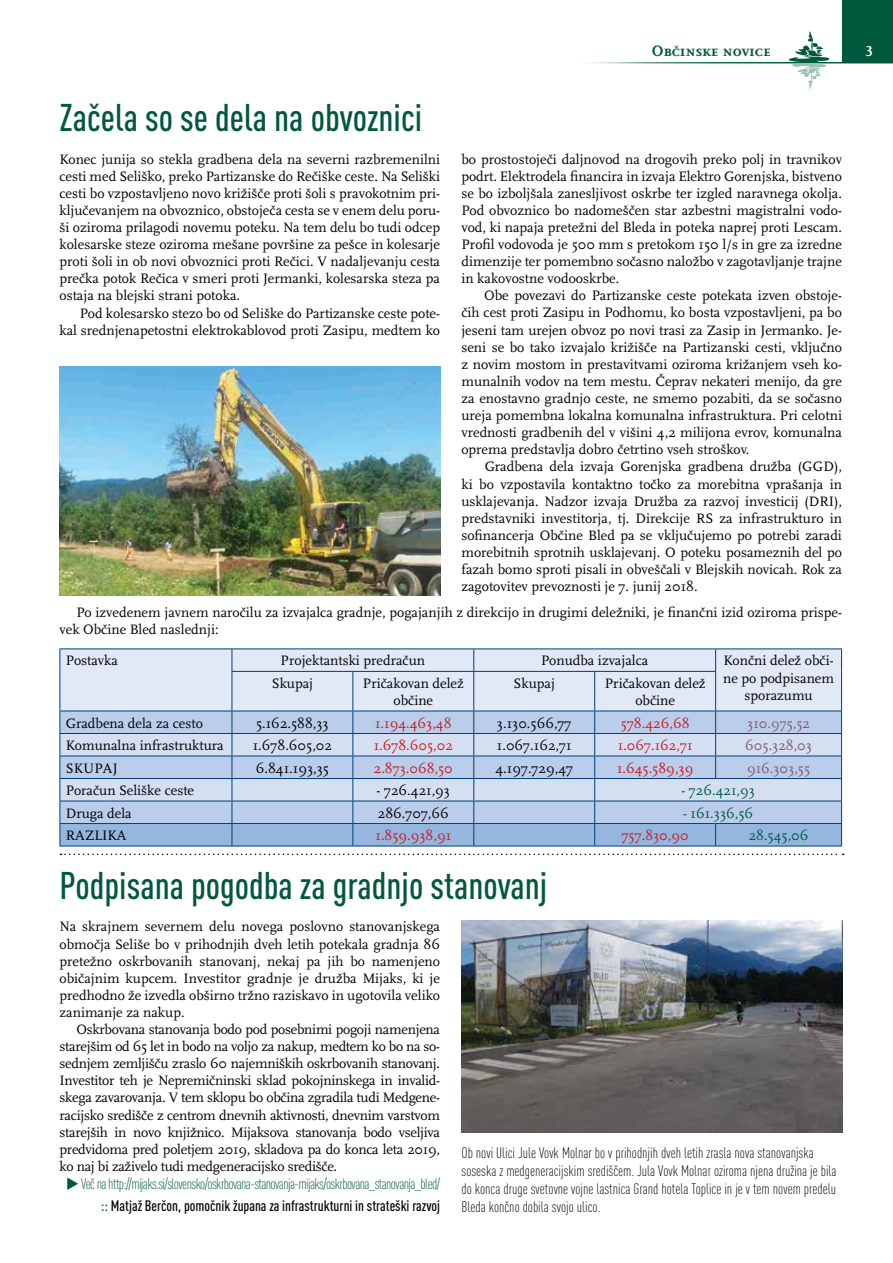
<style>
.page{position:relative;width:893px;height:1263px;background:#fff}
.page>*{position:absolute;margin:0;border:0;box-sizing:border-box;transform-origin:0 0}
.t1{font:500 condensed 38.1px "DIN Pro";color:#00583d}
.t2{font:700 15.75px "Scala Caps CE";color:#00583d}
.t3{font:300 condensed 15px/18px "DIN Pro";color:#000}
.t4{font:300 condensed 15px/22.2px "DIN Pro";letter-spacing:-.04em;color:#00583d;text-align:right}
.t5{font:700 15px "Scala Caps CE";color:#fff}
.t6{font:14.25px/17.1px "Scala CE";color:#000;text-align:justify}
.t7{font:14.25px "Scala CE";color:#ce171e}
.t8{font:14.25px "Scala CE";color:#00583d}
.t9{font:14.25px "Scala CE";color:#825673}
.s1{font-weight:500}
.s2{font-weight:500;color:#000}
</style>
<div class="page">
<svg style="left:60px;top:853px;width:784px;height:2px"></svg>
<div style="left:842px;top:0;width:51px;height:63px;background:#00583d"></div>
<hr style="left:563px;top:62px;width:330px;height:1px;background:#fff">
<svg style="left:787px;top:31px;width:43px;height:58px"></svg>
<div style="left:61px;top:649px;width:780px;height:62px;background:#e1e8f6"></div>
<hr style="left:60px;top:648px;width:172px;height:1px;background:#004071">
<svg style="left:60px;top:649px;width:1px;height:22px"></svg>
<hr style="left:232px;top:648px;width:121px;height:1px;background:#004071">
<svg style="left:232px;top:649px;width:1px;height:22px"></svg>
<hr style="left:353px;top:648px;width:121px;height:1px;background:#004071">
<hr style="left:474px;top:648px;width:121px;height:1px;background:#004071">
<svg style="left:473px;top:649px;width:1px;height:22px"></svg>
<hr style="left:595px;top:648px;width:121px;height:1px;background:#004071">
<hr style="left:716px;top:648px;width:126px;height:1px;background:#004071">
<svg style="left:715px;top:649px;width:1px;height:22px"></svg>
<svg style="left:841px;top:649px;width:1px;height:22px"></svg>
<hr style="left:60px;top:671px;width:1px;height:40px;background:#004071">
<hr style="left:232px;top:671px;width:121px;height:1px;background:#004071">
<hr style="left:232px;top:672px;width:1px;height:39px;background:#004071">
<hr style="left:353px;top:671px;width:121px;height:1px;background:#004071">
<hr style="left:352px;top:672px;width:1px;height:39px;background:#004071">
<hr style="left:474px;top:671px;width:121px;height:1px;background:#004071">
<hr style="left:473px;top:672px;width:1px;height:39px;background:#004071">
<hr style="left:595px;top:671px;width:121px;height:1px;background:#004071">
<hr style="left:594px;top:672px;width:1px;height:39px;background:#004071">
<hr style="left:715px;top:672px;width:1px;height:39px;background:#004071">
<hr style="left:841px;top:671px;width:1px;height:40px;background:#004071">
<svg style="left:60px;top:711px;width:782px;height:135px;background:#b2c7e4"></svg>
<hr style="left:60px;top:846px;width:172px;height:1px;background:#004071">
<hr style="left:232px;top:846px;width:121px;height:1px;background:#004071">
<hr style="left:353px;top:846px;width:121px;height:1px;background:#004071">
<hr style="left:474px;top:846px;width:121px;height:1px;background:#004071">
<hr style="left:595px;top:846px;width:121px;height:1px;background:#004071">
<hr style="left:716px;top:846px;width:126px;height:1px;background:#004071">
<img style="left:462px;top:921px;width:380px;height:212px">
<img style="left:60px;top:367px;width:380px;height:228px">
<h1 class="t1" style="left:60px;top:89px;width:364px">Začela so se dela na obvoznici</h1>
<p class="t6" style="left:60px;top:151px;width:382px">Konec junija so stekla gradbena dela na severni razbremenilni cesti med Seliško, preko Partizanske do Rečiške ceste. Na Seliški cesti bo vzpostavljeno novo križišče proti šoli s pravokotnim pri&shy;ključevanjem na obvoznico, obstoječa cesta se v enem delu poru&shy;ši oziroma prilagodi novemu poteku. Na tem delu bo tudi odcep kolesarske steze oziroma mešane površine za pešce in kolesarje proti šoli in ob novi obvoznici proti Rečici. V nadaljevanju cesta prečka potok Rečica v smeri proti Jermanki, kolesarska steza pa ostaja na blejski strani potoka.</p>
<p class="t6" style="left:60px;top:305px;width:382px;text-align:right">Pod kolesarsko stezo bo od Seliške do Partizanske ceste pote&shy;kal srednjenapetostni elektrokablovod proti Zasipu, medtem ko</p>
<p class="t2" style="left:652px;top:42px;width:120px">Občinske novice</p>
<p class="t5" style="left:865px;top:43px;width:9px">3</p>
<p class="t6" style="left:461px;top:151px;width:382px">bo prostostoječi daljnovod na drogovih preko polj in travnikov podrt. Elektrodela financira in izvaja Elektro Gorenjska, bistveno se bo izboljšala zanesljivost oskrbe ter izgled naravnega okolja.<br>Pod obvoznico bo nadomeščen star azbestni magistralni vodo&shy;vod, ki napaja pretežni del Bleda in poteka naprej proti Lescam.<br>Profil vodovoda je 500 mm s pretokom 150 l/s in gre za izredne dimenzije ter pomembno sočasno naložbo v zagotavljanje trajne in kakovostne vodooskrbe.</p>
<p class="t6" style="left:461px;top:287px;width:382px;text-indent:23px">Obe povezavi do Partizanske ceste potekata izven obstoje&shy;čih cest proti Zasipu in Podhomu, ko bosta vzpostavljeni, pa bo jeseni tam urejen obvoz po novi trasi za Zasip in Jermanko. Je&shy;seni se bo tako izvajalo križišče na Partizanski cesti, vključno z novim mostom in prestavitvami oziroma križanjem vseh ko&shy;munalnih vodov na tem mestu. Čeprav nekateri menijo, da gre za enostavno gradnjo ceste, ne smemo pozabiti, da se sočasno ureja pomembna lokalna komunalna infrastruktura. Pri celotni vrednosti gradbenih del v višini 4,2 milijona evrov, komunalna oprema predstavlja dobro četrtino vseh stroškov.</p>
<p class="t6" style="left:461px;top:458px;width:382px;text-indent:23px">Gradbena dela izvaja Gorenjska gradbena družba (GGD), ki bo vzpostavila kontaktno točko za morebitna vprašanja in usklajevanja. Nadzor izvaja Družba za razvoj investicij (DRI), predstavniki investitorja, tj. Direkcije RS za infrastrukturo in sofinancerja Občine Bled pa se vključujemo po potrebi zaradi morebitnih sprotnih usklajevanj. O poteku posameznih del po fazah bomo sproti pisali in obveščali v Blejskih novicah. Rok za zagotovitev prevoznosti je 7. junij 2018.</p>
<p class="t6" style="left:60px;top:604px;width:784px;text-indent:17px">Po izvedenem javnem naročilu za izvajalca gradnje, pogajanjih z direkcijo in drugimi deležniki, je finančni izid oziroma prispe&shy;vek Občine Bled naslednji:</p>
<p class="t6" style="left:66px;top:652px;width:54px">Postavka</p>
<p class="t6" style="left:281px;top:652px;width:146px">Projektantski predračun</p>
<p class="t6" style="left:541px;top:652px;width:109px">Ponudba izvajalca</p>
<p class="t6" style="left:723px;top:652px;width:112px;text-align:center">Končni delež obči&shy;ne po podpisanem sporazumu</p>
<p class="t6" style="left:272px;top:675px;width:43px">Skupaj</p>
<p class="t6" style="left:363px;top:675px;width:102px;text-align:center">Pričakovan delež občine</p>
<p class="t6" style="left:514px;top:675px;width:43px">Skupaj</p>
<p class="t6" style="left:605px;top:675px;width:102px;text-align:center">Pričakovan delež občine</p>
<p class="t6" style="left:66px;top:714px;width:138px">Gradbena dela za cesto</p>
<p class="t6" style="left:256px;top:714px;width:74px">5.162.588,33</p>
<p class="t7" style="left:375px;top:715px;width:78px">1.194.463,48</p>
<p class="t6" style="left:497px;top:714px;width:76px">3.130.566,77</p>
<p class="t7" style="left:621px;top:715px;width:70px">578.426,68</p>
<p class="t9" style="left:747px;top:715px;width:64px">310.975,52</p>
<p class="t6" style="left:66px;top:737px;width:159px">Komunalna infrastruktura</p>
<p class="t6" style="left:253px;top:737px;width:81px">1.678.605,02</p>
<p class="t7" style="left:374px;top:738px;width:81px">1.678.605,02</p>
<p class="t6" style="left:497px;top:737px;width:76px">1.067.162,71</p>
<p class="t7" style="left:618px;top:738px;width:76px">1.067.162,71</p>
<p class="t9" style="left:745px;top:738px;width:68px">605.328,03</p>
<p class="t6" style="left:66px;top:759px;width:54px">SKUPAJ</p>
<p class="t6" style="left:256px;top:759px;width:75px">6.841.193,35</p>
<p class="t7" style="left:374px;top:760px;width:81px">2.873.068,50</p>
<p class="t6" style="left:495px;top:759px;width:79px">4.197.729,47</p>
<p class="t7" style="left:617px;top:760px;width:78px">1.645.589,39</p>
<p class="t9" style="left:747px;top:760px;width:65px">916.303,55</p>
<p class="t6" style="left:66px;top:782px;width:130px">Poračun Seliške ceste</p>
<p class="t6" style="left:377px;top:782px;width:75px">- 726.421,93</p>
<p class="t8" style="left:681px;top:783px;width:75px">- 726.421,93</p>
<p class="t6" style="left:66px;top:804px;width:67px">Druga dela</p>
<p class="t6" style="left:378px;top:804px;width:73px">286.707,66</p>
<p class="t8" style="left:683px;top:805px;width:72px">- 161.336,56</p>
<p class="t6" style="left:66px;top:827px;width:62px">RAZLIKA</p>
<p class="t7" style="left:375px;top:828px;width:77px">1.859.938,91</p>
<p class="t7" style="left:622px;top:828px;width:69px">757.830,90</p>
<p class="t8" style="left:749px;top:828px;width:61px">28.545,06</p>
<h1 class="t1" style="left:60px;top:857px;width:489px">Podpisana pogodba za gradnjo stanovanj</h1>
<p class="t6" style="left:60px;top:918px;width:382px">Na skrajnem severnem delu novega poslovno stanovanjskega območja Seliše bo v prihodnjih dveh letih potekala gradnja 86 pretežno oskrbovanih stanovanj, nekaj pa jih bo namenjeno običajnim kupcem. Investitor gradnje je družba Mijaks, ki je predhodno že izvedla obširno tržno raziskavo in ugotovila veliko zanimanje za nakup.</p>
<p class="t6" style="left:60px;top:1021px;width:382px;text-indent:17px">Oskrbovana stanovanja bodo pod posebnimi pogoji namenjena starejšim od 65 let in bodo na voljo za nakup, medtem ko bo na so&shy;sednjem zemljišču zraslo 60 najemniških oskrbovanih stanovanj.<br>Investitor teh je Nepremičninski sklad pokojninskega in invalid&shy;skega zavarovanja. V tem sklopu bo občina zgradila tudi Medgene&shy;racijsko središče z centrom dnevnih aktivnosti, dnevnim varstvom starejših in novo knjižnico. Mijaksova stanovanja bodo vseljiva predvidoma pred poletjem 2019, skladova pa do konca leta 2019, ko naj bi zaživelo tudi medgeneracijsko središče.</p>
<p class="t4" style="left:81px;top:1171px;width:360px">Več na http://mijaks.si/slovensko/oskrbovana-stanovanja-mijaks/oskrbovana_stanovanja_bled/ <span class="s1">:::</span> <span class="s2">Matjaž Berčon, pomočnik župana za infrastrukturni in strateški razvoj</span></p>
<p class="t3" style="left:462px;top:1142px;width:377px">Ob novi Ulici Jule Vovk Molnar bo v prihodnjih dveh letih zrasla nova stanovanjska soseska z medgeneracijskim središčem. Jula Vovk Molnar oziroma njena družina je bila do konca druge svetovne vojne lastnica Grand hotela Toplice in je v tem novem predelu Bleda končno dobila svojo ulico.</p>
</div>
